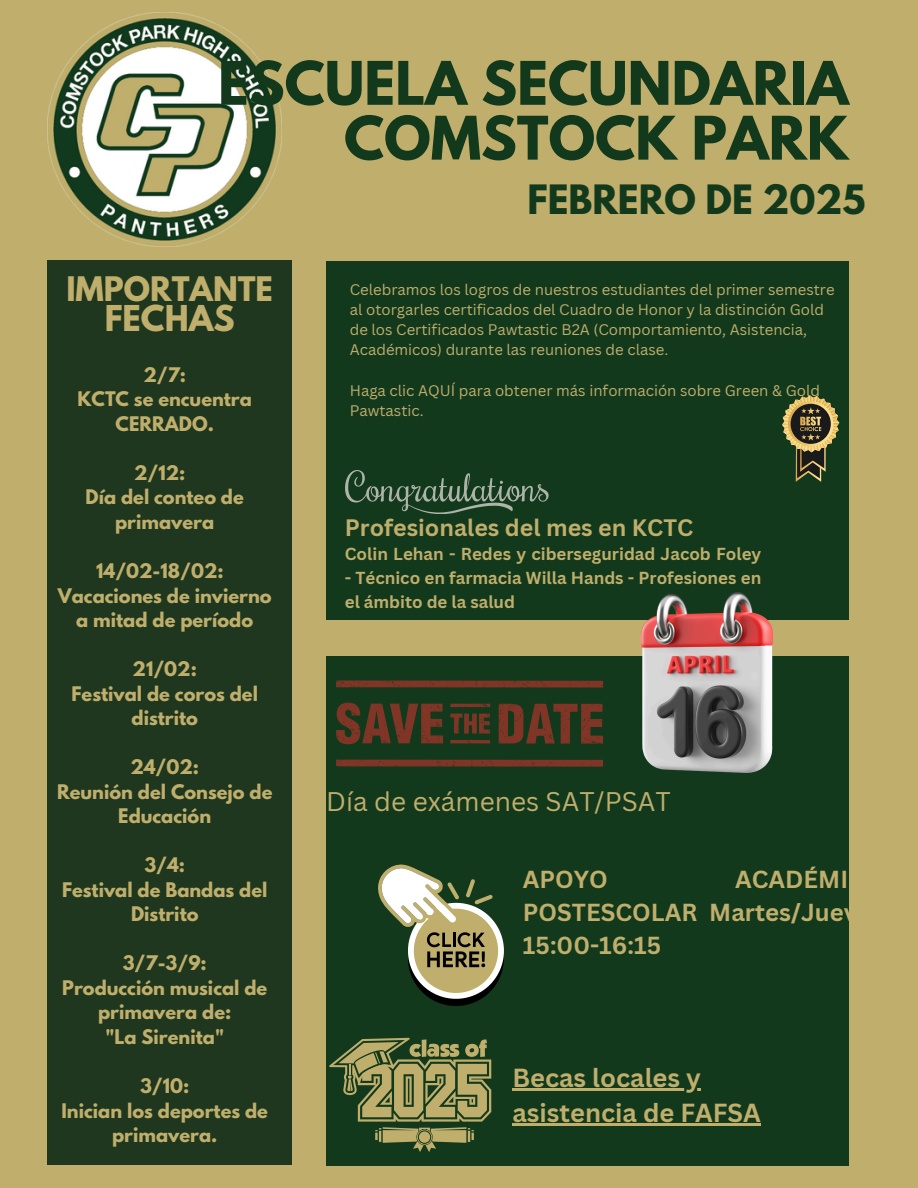
<style>
.page{position:relative;width:918px;height:1188px;background:#bfae6c}
.page>*{position:absolute;margin:0;border:0;box-sizing:border-box;transform-origin:0 0}
.t1{font:700 53.25px/54.9px "League Spartan";color:#13391d;text-align:right}
.t2{font:700 35.85px "League Spartan";color:#13391d}
.t3{font:700 31.5px "League Spartan";color:#bfae6c}
.t4{font:700 30px "League Spartan";color:#bfae6c}
.t5{font:26.25px "Canva Sans";color:#bfae6c}
.t6{font:700 25.5px/35.2px "Canva Sans";color:#bfae6c}
.t7{font:700 24px/33.5px "Canva Sans";color:#bfae6c;text-align:justify}
.t8{font:700 23.25px "Canva Sans";color:#bfae6c}
.t9{font:700 17.85px/24.5px "League Spartan";color:#bfae6c;text-align:center}
.t10{font:700 16.95px/23.7px "Canva Sans";color:#bfae6c}
.t11{font:15px/20.2px "Canva Sans";color:#bfae6c}
</style>
<div class="page">
<img style="left:48px;top:13px;width:234px;height:234px">
<div style="left:48px;top:260px;width:244px;height:905px;background:#1f371e"></div>
<div style="left:326px;top:656px;width:523px;height:509px;background:#13391d"></div>
<div style="left:326px;top:261px;width:523px;height:359px;background:#13391d"></div>
<svg style="left:336px;top:760px;width:267px;height:7px;background:#763525"></svg>
<svg style="left:336px;top:680px;width:267px;height:8px;background:#6c3524"></svg>
<svg style="left:336px;top:702px;width:267px;height:43px"></svg>
<hr style="left:450px;top:704px;width:40px;height:3px;background:#ff3131">
<svg style="left:329px;top:1038px;width:162px;height:114px"></svg>
<img style="left:641px;top:593px;width:132px;height:180px">
<svg style="left:378px;top:864px;width:126px;height:142px"></svg>
<svg style="left:345px;top:470px;width:204px;height:44px"></svg>
<svg style="left:782px;top:395px;width:57px;height:87px"></svg>
<hr style="left:512px;top:1088px;width:189px;height:3px;background:#bfae6c">
<hr style="left:512px;top:1123px;width:249px;height:3px;background:#bfae6c">
<h1 class="t1" style="left:218px;top:63px;width:632px">ESCUELA SECUNDARIA<br>COMSTOCK PARK</h1>
<p class="t2" style="left:527px;top:182px;width:340px">FEBRERO DE 2025</p>
<h2 class="t4" style="left:66px;top:274px;width:208px">IMPORTANTE</h2>
<h2 class="t3" style="left:105px;top:303px;width:131px">FECHAS</h2>
<p class="t9" style="left:78px;top:365px;width:176px">2/7:<br>KCTC se encuentra<br>CERRADO.</p>
<p class="t9" style="left:86px;top:463px;width:160px">2/12:<br>Día del conteo de primavera</p>
<p class="t9" style="left:58px;top:561px;width:216px">14/02-18/02:<br>Vacaciones de invierno a mitad de período</p>
<p class="t9" style="left:71px;top:659px;width:188px">21/02:<br>Festival de coros del distrito</p>
<p class="t9" style="left:57px;top:757px;width:217px">24/02:<br>Reunión del Consejo de<br>Educación</p>
<p class="t9" style="left:62px;top:855px;width:207px">3/4:<br>Festival de Bandas del<br>Distrito</p>
<p class="t9" style="left:62px;top:953px;width:207px">3/7-3/9:<br>Producción musical de primavera de:<br>"La Sirenita"</p>
<p class="t9" style="left:61px;top:1076px;width:208px">3/10:<br>Inician los deportes de primavera.</p>
<h3 class="t6" style="left:512px;top:1059px;width:250px">Becas locales y asistencia de FAFSA</h3>
<p class="t11" style="left:350px;top:279px;width:486px">Celebramos los logros de nuestros estudiantes del primer semestre al otorgarles certificados del Cuadro de Honor y la distinción Gold de los Certificados Pawtastic B2A (Comportamiento, Asistencia, Académicos) durante las reuniones de clase.</p>
<h6 class="t11" style="left:350px;top:380px;width:472px">Haga clic AQUÍ para obtener más información sobre Green &amp; Gold<br>Pawtastic.</h6>
<p class="t8" style="left:345px;top:511px;width:350px">Profesionales del mes en KCTC</p>
<p class="t10" style="left:345px;top:542px;width:418px">Colin Lehan - Redes y ciberseguridad Jacob Foley</p>
<p class="t10" style="left:345px;top:565px;width:418px">- Técnico en farmacia Willa Hands - Profesiones en el ámbito de la salud</p>
<p class="t5" style="left:326px;top:783px;width:346px">Día de exámenes SAT/PSAT</p>
<p class="t7" style="left:523px;top:861px;width:362px;text-indent:212px">ACADÉMICO POSTESCOLAR Martes/Jueves 15:00-16:15</p>
<p class="t7" style="left:523px;top:861px;width:86px">APOYO</p>
</div>
